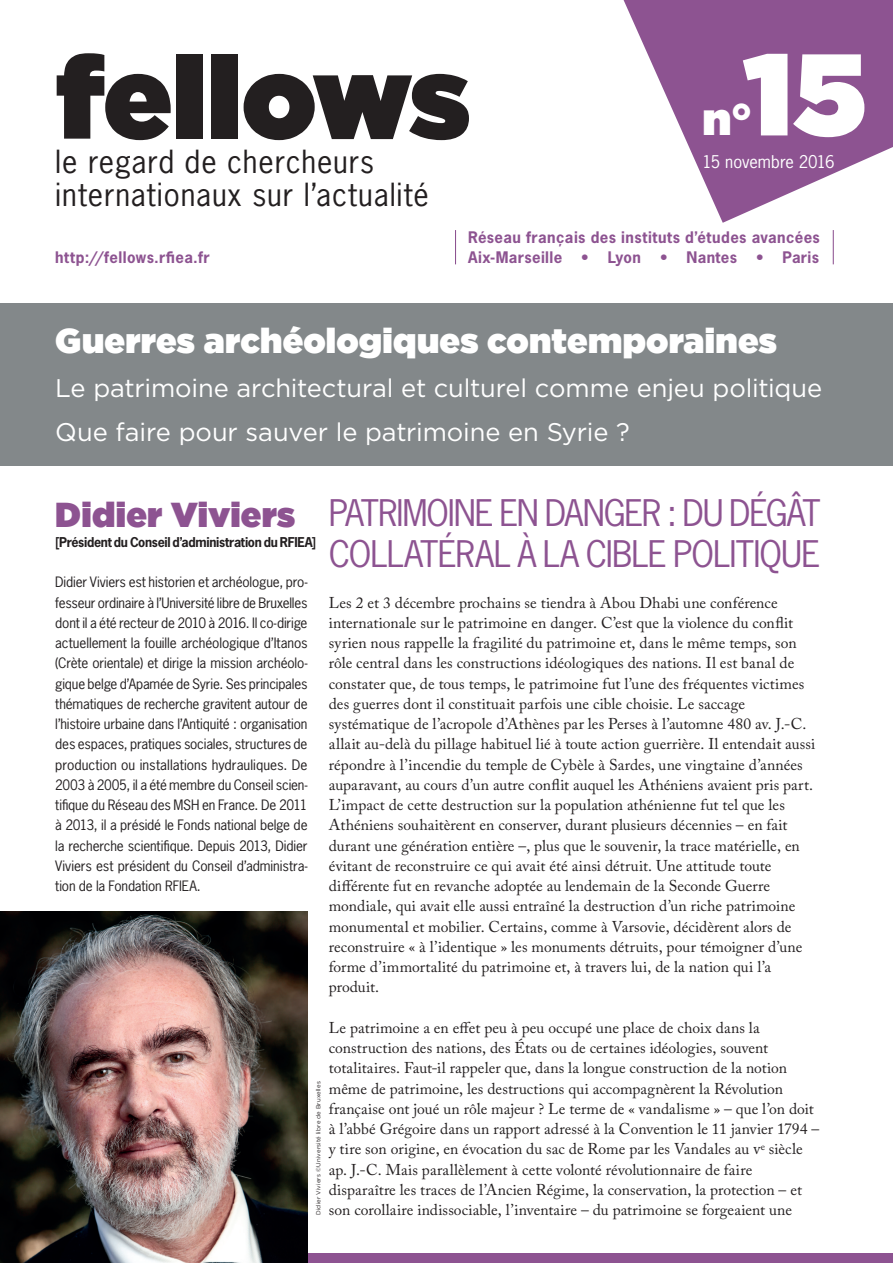
<style>
.page{position:relative;width:893px;height:1263px;background:#fff}
.page>*{position:absolute;margin:0;border:0;box-sizing:border-box;transform-origin:0 0}
.t1{font:115.8px "Gotham Ultra";letter-spacing:-.005em;color:#231f20}
.t2{font:115.8px "Gotham Ultra";color:#fff}
.t3{font:45px "Gotham Ultra";color:#fff}
.t4{font:34.5px/41.4px "News Gothic Std";letter-spacing:-.03em;color:#8d5391}
.t5{font:34.5px "Gotham Ultra";letter-spacing:.005em;color:#fff}
.t6{font:34.5px "Gotham Ultra";letter-spacing:.005em;color:#8d5391}
.t7{font:30px/33px "News Gothic Std";letter-spacing:.03em;color:#231f20}
.t8{font:25.5px/43.7px "Gotham";letter-spacing:-.005em;color:#fff}
.t9{font:16.5px "News Gothic Std";letter-spacing:-.005em;color:#fff}
.t10{font:15.6px/20.2px "Adobe Caslon Pro";color:#231f20}
.t11{font:700 15px/20.2px "News Gothic Std";letter-spacing:.025em;color:#8d5391}
.t12{font:13.5px/20.2px "News Gothic Std";letter-spacing:-.01em;color:#231f20;text-align:justify}
.t13{font:700 12.75px "News Gothic Std";letter-spacing:-.025em;color:#231f20}
.t14{font:6px "Gotham Rounded";letter-spacing:.025em;color:#231f20}
</style>
<div class="page">
<svg style="left:624px;top:0;width:269px;height:223px;fill:#8d5391"></svg>
<div style="left:0;top:304px;width:893px;height:162px;background:#83888a"></div>
<div style="left:0;top:1254px;width:893px;height:9px;background:#8d5391"></div>
<hr style="left:455px;top:230px;width:1px;height:34px;background:#8d5391">
<hr style="left:833px;top:230px;width:1px;height:34px;background:#8d5391">
<img style="left:0;top:911px;width:308px;height:352px">
<h1 class="t1" style="left:55px;top:31px;width:417px">fellows</h1>
<h3 class="t7" style="left:55px;top:145px;width:375px">le regard de chercheurs internationaux sur l’actualité</h3>
<p class="t9" style="left:702px;top:152px;width:134px">15 novembre 2016</p>
<h1 class="t2" style="left:744px;top:28px;width:124px">15</h1>
<h2 class="t3" style="left:703px;top:93px;width:51px">n°</h2>
<p class="t11" style="left:55px;top:247px;width:156px">http://fellows.rfiea.fr</p>
<p class="t11" style="left:468px;top:227px;width:353px">Réseau français des instituts d’études avancées<br>Aix-Marseille</p>
<p class="t11" style="left:582px;top:247px;width:61px">• Lyon</p>
<p class="t11" style="left:660px;top:247px;width:78px">• Nantes</p>
<p class="t11" style="left:756px;top:247px;width:64px">• Paris</p>
<h3 class="t5" style="left:55px;top:321px;width:723px">Guerres archéologiques contemporaines</h3>
<h3 class="t8" style="left:55px;top:365px;width:768px">Le patrimoine architectural et culturel comme enjeu politique<br>Que faire pour sauver le patrimoine en Syrie ?</h3>
<h3 class="t6" style="left:55px;top:494px;width:241px">Didier Viviers</h3>
<p class="t13" style="left:55px;top:533px;width:263px">[Président du Conseil d’administration du RFIEA]</p>
<p class="t12" style="left:55px;top:572px;width:254px">Didier Viviers est historien et archéologue, pro&shy;fesseur ordinaire à l’Université libre de Bruxelles dont il a été recteur de 2010 à 2016. Il co-dirige actuellement la fouille archéologique d’Itanos (Crète orientale) et dirige la mission archéolo&shy;gique belge d’Apamée de Syrie. Ses principales thématiques de recherche gravitent autour de l’histoire urbaine dans l’Antiquité : organisation des espaces, pratiques sociales, structures de production ou installations hydrauliques. De 2003 à 2005, il a été membre du Conseil scien&shy;tifique du Réseau des MSH en France. De 2011 à 2013, il a présidé le Fonds national belge de la recherche scientifique. Depuis 2013, Didier Viviers est président du Conseil d’administra&shy;tion de la Fondation RFIEA.</p>
<p class="t14" style="left:314px;top:1215px;width:136px;rotate:-90deg">Didier Viviers ©Université libre de Bruxelles</p>
<h3 class="t4" style="left:329px;top:492px;width:493px">PATRIMOINE EN DANGER : DU DÉGÂT<br>COLLATÉRAL À LA CIBLE POLITIQUE</h3>
<p class="t10" style="left:329px;top:592px;width:488px">Les 2 et 3 décembre prochains se tiendra à Abou Dhabi une conférence internationale sur le patrimoine en danger. C’est que la violence du conflit syrien nous rappelle la fragilité du patrimoine et, dans le même temps, son rôle central dans les constructions idéologiques des nations. Il est banal de constater que, de tous temps, le patrimoine fut l’une des fréquentes victimes des guerres dont il constituait parfois une cible choisie. Le saccage systématique de l’acropole d’Athènes par les Perses à l’automne 480 av. J.-C. allait au-delà du pillage habituel lié à toute action guerrière. Il entendait aussi répondre à l’incendie du temple de Cybèle à Sardes, une vingtaine d’années auparavant, au cours d’un autre conflit auquel les Athéniens avaient pris part.<br>L’impact de cette destruction sur la population athénienne fut tel que les Athéniens souhaitèrent en conserver, durant plusieurs décennies – en fait durant une génération entière –, plus que le souvenir, la trace matérielle, en évitant de reconstruire ce qui avait été ainsi détruit. Une attitude toute différente fut en revanche adoptée au lendemain de la Seconde Guerre mondiale, qui avait elle aussi entraîné la destruction d’un riche patrimoine monumental et mobilier. Certains, comme à Varsovie, décidèrent alors de reconstruire « à l’identique » les monuments détruits, pour témoigner d’une forme d’immortalité du patrimoine et, à travers lui, de la nation qui l’a produit.</p>
<p class="t10" style="left:329px;top:1017px;width:492px">Le patrimoine a en effet peu à peu occupé une place de choix dans la construction des nations, des États ou de certaines idéologies, souvent totalitaires. Faut-il rappeler que, dans la longue construction de la notion même de patrimoine, les destructions qui accompagnèrent la Révolution française ont joué un rôle majeur ? Le terme de « vandalisme » – que l’on doit à l’abbé Grégoire dans un rapport adressé à la Convention le 11 janvier 1794 – y tire son origine, en évocation du sac de Rome par les Vandales au v<sup>e</sup> siècle ap. J.-C. Mais parallèlement à cette volonté révolutionnaire de faire disparaître les traces de l’Ancien Régime, la conservation, la protection – et son corollaire indissociable, l’inventaire – du patrimoine se forgeaient une</p>
</div>
